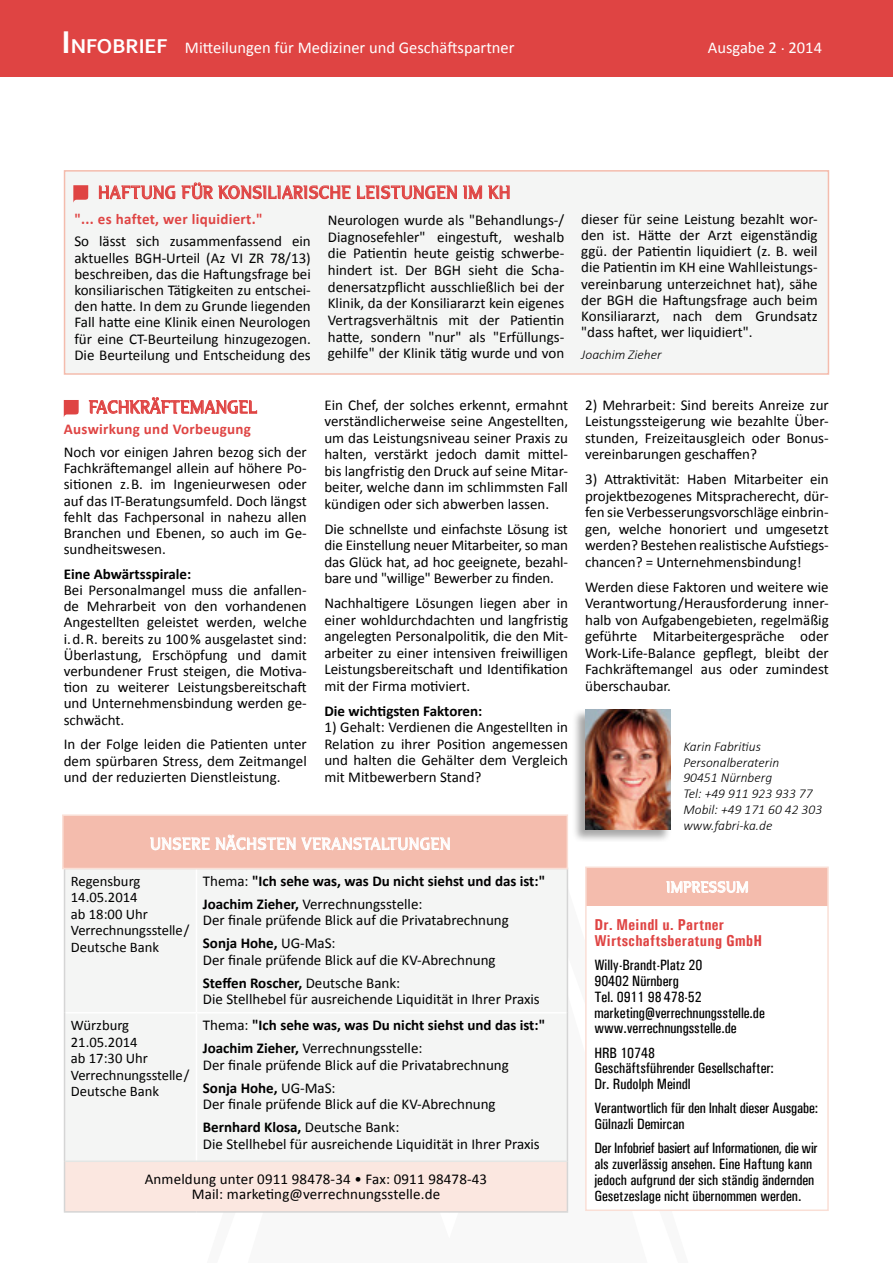
<style>
.page{position:relative;width:893px;height:1263px;background:#fff}
.page>*{position:absolute;margin:0;border:0;box-sizing:border-box;transform-origin:0 0}
.t1{font:19.5px "Alex";letter-spacing:.03em;color:#df4443}
.t2{font:18px "Alex";letter-spacing:.04em;color:#fff}
.t3{font:16.5px "Calibri";color:#fff}
.t4{font:16.5px "Alex";letter-spacing:.03em;color:#fff}
.t5{font:700 15.75px/16.5px "Univers Condensed";letter-spacing:.02em;color:#df4443}
.t6{font:15px/16.5px "Calibri";color:#000;text-align:justify}
.t7{font:500 15px/15.8px "Univers Condensed";color:#000}
.t8{font:700 15px/22.8px "Calibri";color:#000}
.t9{font:700 15px "Calibri";letter-spacing:.02em;color:#df4443}
.t10{font:14.7px/16.5px "Calibri";color:#000}
.t11{font:italic 300 13.5px/15.8px "Calibri";color:#000}
.s1{font-family:"Corbel";font-weight:700;font-size:33px}
.s2{font-family:"Corbel";font-weight:700;font-size:21px}
.s3{font-weight:400}
.s4{font-weight:700}
</style>
<div class="page">
<div style="left:0;top:0;width:893px;height:77px;background:#df4443"></div>
<div style="left:64px;top:170px;width:765px;height:205px;background:#f4f5f4;border:2px solid #f4bcad"></div>
<div style="left:586px;top:867px;width:242px;height:39px;background:#f4bcad"></div>
<div style="left:585px;top:866px;width:244px;height:345px;border:2px solid #fadfd6"></div>
<svg style="left:666px;top:881px;width:82px;height:12px"></svg>
<div style="left:65px;top:869px;width:502px;height:291px;background:#f4f5f4"></div>
<div style="left:65px;top:1161px;width:502px;height:51px;background:#fbe7e0"></div>
<hr style="left:65px;top:1012px;width:131px;height:1px;background:#fff">
<hr style="left:196px;top:1012px;width:371px;height:1px;background:#fff">
<hr style="left:196px;top:869px;width:1px;height:143px;background:#fff">
<hr style="left:196px;top:1013px;width:1px;height:147px;background:#fff">
<hr style="left:64px;top:869px;width:1px;height:144px;background:#d5d5d5">
<hr style="left:567px;top:869px;width:1px;height:144px;background:#d5d5d5">
<hr style="left:64px;top:1013px;width:1px;height:148px;background:#d5d5d5">
<hr style="left:567px;top:1013px;width:1px;height:148px;background:#d5d5d5">
<hr style="left:64px;top:1161px;width:1px;height:50px;background:#d5d5d5">
<hr style="left:567px;top:1161px;width:1px;height:50px;background:#d5d5d5">
<hr style="left:64px;top:1211px;width:132px;height:1px;background:#d5d5d5">
<hr style="left:196px;top:1211px;width:372px;height:1px;background:#d5d5d5">
<hr style="left:65px;top:1160px;width:131px;height:2px;background:#e3e6e4">
<hr style="left:196px;top:1160px;width:371px;height:2px;background:#e3e6e4">
<div style="left:63px;top:815px;width:504px;height:53px;background:#f4bcad"></div>
<div style="left:62px;top:814px;width:506px;height:55px;border:2px solid #fadfd6"></div>
<svg style="left:150px;top:834px;width:300px;height:17px"></svg>
<svg style="left:64px;top:400px;width:15px;height:17px"></svg>
<svg style="left:89px;top:397px;width:168px;height:17px"></svg>
<svg style="left:73px;top:185px;width:15px;height:18px"></svg>
<svg style="left:99px;top:185px;width:76px;height:14px"></svg>
<svg style="left:181px;top:182px;width:170px;height:17px"></svg>
<svg style="left:357px;top:185px;width:100px;height:14px"></svg>
<svg style="left:463px;top:185px;width:19px;height:14px"></svg>
<svg style="left:488px;top:185px;width:22px;height:14px"></svg>
<div style="left:573px;top:708px;width:99px;height:134px;background:#000;opacity:.35"></div>
<img style="left:585px;top:709px;width:86px;height:120px">
<p class="t3" style="left:62px;top:37px;width:454px"><span class="s1">I</span><span class="s2">NFOBRIEF</span> Mitteilungen für Mediziner und Geschäftspartner</p>
<p class="t3" style="left:708px;top:37px;width:116px">Ausgabe 2 . 2014</p>
<h1 class="t1" style="left:98px;top:181px;width:413px">HAFTUNG FÜR KONSILIARISCHE LEISTUNGEN IM KH</h1>
<p class="t9" style="left:74px;top:209px;width:190px">"... es haftet, wer liquidiert."</p>
<p class="t6" style="left:74px;top:233px;width:238px">So lässt sich zusammenfassend ein aktuelles BGH-Urteil (Az VI ZR 78/13) beschreiben, das die Haftungsfrage bei konsiliarischen Tätigkeiten zu entschei&shy;den hatte. In dem zu Grunde liegenden Fall hatte eine Klinik einen Neurologen für eine CT-Beurteilung hinzugezogen.<br>Die Beurteilung und Entscheidung des</p>
<p class="t6" style="left:328px;top:212px;width:238px">Neurologen wurde als "Behandlungs-/ Diagnosefehler" eingestuft, weshalb die Patientin heute geistig schwerbe&shy;hindert ist. Der BGH sieht die Scha&shy;denersatzpflicht ausschließlich bei der Klinik, da der Konsiliararzt kein eigenes Vertragsverhältnis mit der Patientin hatte, sondern "nur" als "Erfüllungs&shy;gehilfe" der Klinik tätig wurde und von</p>
<p class="t6" style="left:581px;top:211px;width:238px">dieser für seine Leistung bezahlt wor&shy;den ist. Hätte der Arzt eigenständig ggü. der Patientin liquidiert (z. B. weil die Patientin im KH eine Wahlleistungs&shy;vereinbarung unterzeichnet hat), sähe der BGH die Haftungsfrage auch beim Konsiliararzt, nach dem Grundsatz "dass haftet, wer liquidiert".</p>
<p class="t11" style="left:581px;top:347px;width:82px">Joachim Zieher</p>
<h1 class="t1" style="left:89px;top:396px;width:170px">FACHKRÄFTEMANGEL</h1>
<p class="t6" style="left:585px;top:397px;width:245px">2) Mehrarbeit: Sind bereits Anreize zur Leistungssteigerung wie bezahlte Über&shy;stunden, Freizeitausgleich oder Bonus&shy;vereinbarungen geschaffen?</p>
<p class="t6" style="left:585px;top:471px;width:245px">3) Attraktivität: Haben Mitarbeiter ein projektbezogenes Mitspracherecht, dür&shy;fen sie Verbesserungsvorschläge einbrin&shy;gen, welche honoriert und umgesetzt werden? Bestehen realistische Aufstiegs&shy;chancen? = Unternehmensbindung!</p>
<p class="t6" style="left:585px;top:579px;width:245px">Werden diese Faktoren und weitere wie Verantwortung/Herausforderung inner&shy;halb von Aufgabengebieten, regelmäßig geführte Mitarbeitergespräche oder Work-Life-Balance gepflegt, bleibt der Fachkräftemangel aus oder zumindest überschaubar.</p>
<p class="t6" style="left:324px;top:397px;width:245px">Ein Chef, der solches erkennt, ermahnt verständlicherweise seine Angestellten, um das Leistungsniveau seiner Praxis zu halten, verstärkt jedoch damit mittel&shy;bis langfristig den Druck auf seine Mitar&shy;beiter, welche dann im schlimmsten Fall kündigen oder sich abwerben lassen.</p>
<p class="t6" style="left:324px;top:521px;width:245px">Die schnellste und einfachste Lösung ist die Einstellung neuer Mitarbeiter, so man das Glück hat, ad hoc geeignete, bezahl&shy;bare und "willige" Bewerber zu finden.</p>
<p class="t6" style="left:324px;top:595px;width:245px">Nachhaltigere Lösungen liegen aber in einer wohldurchdachten und langfristig angelegten Personalpolitik, die den Mit&shy;arbeiter zu einer intensiven freiwilligen Leistungsbereitschaft und Identifikation mit der Firma motiviert.</p>
<p class="t8" style="left:324px;top:699px;width:159px">Die wichtigsten Faktoren:</p>
<p class="t6" style="left:324px;top:719px;width:245px">1) Gehalt: Verdienen die Angestellten in Relation zu ihrer Position angemessen und halten die Gehälter dem Vergleich mit Mitbewerbern Stand?</p>
<p class="t9" style="left:64px;top:420px;width:189px">Auswirkung und Vorbeugung</p>
<p class="t6" style="left:64px;top:444px;width:245px">Noch vor einigen Jahren bezog sich der Fachkräftemangel allein auf höhere Po&shy;sitionen z.B. im Ingenieurwesen oder auf das IT-Beratungsumfeld. Doch längst fehlt das Fachpersonal in nahezu allen Branchen und Ebenen, so auch im Ge&shy;sundheitswesen.</p>
<p class="t8" style="left:64px;top:562px;width:129px">Eine Abwärtsspirale:</p>
<p class="t6" style="left:64px;top:582px;width:245px">Bei Personalmangel muss die anfallen&shy;de Mehrarbeit von den vorhandenen Angestellten geleistet werden, welche i.d.R. bereits zu 100 % ausgelastet sind:<br>Überlastung, Erschöpfung und damit verbundener Frust steigen, die Motiva&shy;tion zu weiterer Leistungsbereitschaft und Unternehmensbindung werden ge&shy;schwächt.</p>
<p class="t6" style="left:64px;top:736px;width:245px">In der Folge leiden die Patienten unter dem spürbaren Stress, dem Zeitmangel und der reduzierten Dienstleistung.</p>
<p class="t11" style="left:683px;top:738px;width:140px">Karin Fabritius<br>Personalberaterin<br>90451 Nürnberg<br>Tel: +49 911 923 933 77<br>Mobil: +49 171 60 42 303 www.fabri-ka.de</p>
<p class="t2" style="left:150px;top:834px;width:302px">UNSERE NÄCHSTEN VERANSTALTUNGEN</p>
<p class="t10" style="left:71px;top:873px;width:120px">Regensburg<br>14.05.2014<br>ab 18:00 Uhr<br>Verrechnungsstelle/<br>Deutsche Bank</p>
<p class="t8" style="left:203px;top:870px;width:344px"><span class="s3">Thema:</span> "Ich sehe was, was Du nicht siehst und das ist:"<br>Joachim Zieher, <span class="s3">Verrechnungsstelle:</span></p>
<p class="t6" style="left:203px;top:909px;width:308px;line-height:22.8px">Der finale prüfende Blick auf die Privatabrechnung<br><span class="s4">Sonja Hohe,</span> UG-MaS:</p>
<p class="t6" style="left:203px;top:948px;width:294px;line-height:22.8px">Der finale prüfende Blick auf die KV-Abrechnung<br><span class="s4">Steffen Roscher,</span> Deutsche Bank:</p>
<p class="t6" style="left:203px;top:991px;width:338px">Die Stellhebel für ausreichende Liquidität in Ihrer Praxis</p>
<p class="t10" style="left:71px;top:1017px;width:120px">Würzburg<br>21.05.2014<br>ab 17:30 Uhr<br>Verrechnungsstelle/<br>Deutsche Bank</p>
<p class="t8" style="left:203px;top:1014px;width:344px"><span class="s3">Thema:</span> "Ich sehe was, was Du nicht siehst und das ist:"<br>Joachim Zieher, <span class="s3">Verrechnungsstelle:</span></p>
<p class="t6" style="left:203px;top:1053px;width:308px;line-height:22.8px">Der finale prüfende Blick auf die Privatabrechnung<br><span class="s4">Sonja Hohe,</span> UG-MaS:</p>
<p class="t6" style="left:203px;top:1093px;width:294px;line-height:22.8px">Der finale prüfende Blick auf die KV-Abrechnung<br><span class="s4">Bernhard Klosa,</span> Deutsche Bank:</p>
<p class="t6" style="left:203px;top:1135px;width:338px">Die Stellhebel für ausreichende Liquidität in Ihrer Praxis</p>
<p class="t6" style="left:145px;top:1172px;width:344px;line-height:15px;text-align:center">Anmeldung unter 0911 98478-34 • Fax: 0911 98478-43<br>Mail: marketing@verrechnungsstelle.de</p>
<p class="t4" style="left:666px;top:878px;width:84px">IMPRESSUM</p>
<p class="t5" style="left:594px;top:916px;width:169px">Dr. Meindl u. Partner<br>Wirtschaftsberatung GmbH</p>
<p class="t7" style="left:594px;top:957px;width:172px">Willy-Brandt-Platz 20<br>90402 Nürnberg<br>Tel. 0911 98 478-52 marketing@verrechnungsstelle.de www.verrechnungsstelle.de</p>
<p class="t7" style="left:594px;top:1044px;width:181px">HRB 10748<br>Geschäftsführender Gesellschafter:<br>Dr. Rudolph Meindl</p>
<p class="t7" style="left:594px;top:1100px;width:225px">Verantwortlich für den Inhalt dieser Ausgabe:<br>Gülnazli Demircan</p>
<p class="t7" style="left:594px;top:1140px;width:225px">Der Infobrief basiert auf Informationen, die wir als zuverlässig ansehen. Eine Haftung kann jedoch aufgrund der sich ständig ändernden Gesetzeslage nicht übernommen werden.</p>
</div>
